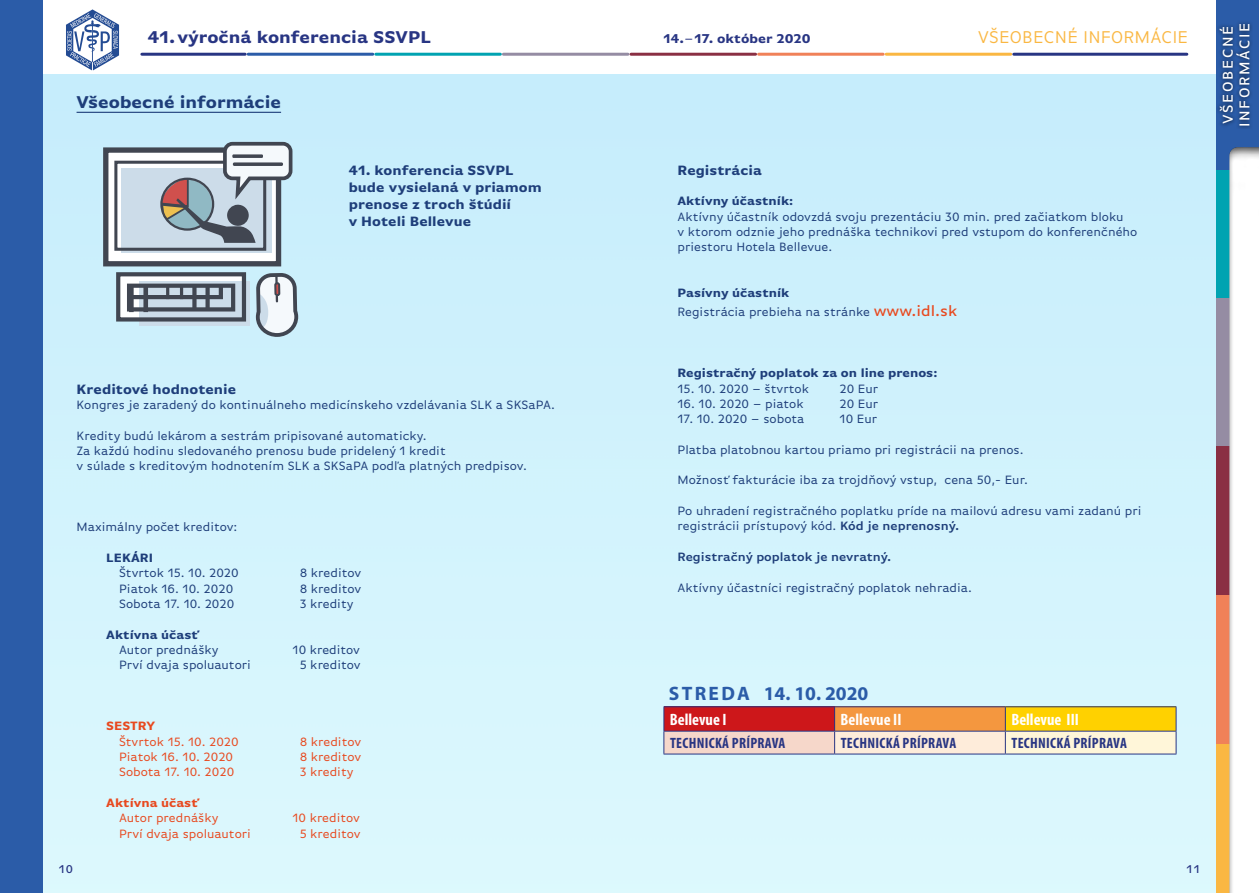
<style>
.page{position:relative;width:1259px;height:893px;background:#fff}
.page>*{position:absolute;margin:0;border:0;box-sizing:border-box;transform-origin:0 0}
.t1{font:700 19.5px "Myriad Pro";letter-spacing:.05em;color:#2b5ca8}
.t2{font:700 18px "Basic Gothic Pro";color:#283583}
.t3{font:18px "Basic Gothic Pro";letter-spacing:.01em;color:#fab742}
.t4{font:700 18px "Basic Gothic Pro";color:#1e3e7a}
.t5{font:700 condensed 16.5px "Myriad Pro";color:#fff}
.t6{font:700 condensed 15px "Myriad Pro";letter-spacing:.02em;color:#283583}
.t7{font:500 15px/16.5px "Basic Gothic Pro";letter-spacing:.11em;color:#fff}
.t8{font:700 14.25px/17.1px "Basic Gothic Pro";color:#1e3e7a}
.t9{font:700 13.5px "Basic Gothic Pro";color:#283583}
.t10{font:12.75px/15.3px "Basic Gothic Pro";color:#1e3e7a}
.t11{font:12.75px "Basic Gothic Pro";color:#e8491f}
.t12{font:700 12.75px "Basic Gothic Pro";color:#1e3e7a}
.t13{font:600 12.75px "Basic Gothic Pro";color:#1e3e7a}
.t14{font:700 12.75px "Basic Gothic Pro";color:#e8491f}
.t15{font:500 12px "Basic Gothic Pro";color:#283583}
.s1{font-weight:400}
.s2{font-weight:700}
.s3{font-weight:500;font-size:15.75px;color:#e8491f}
.s4{font-weight:600}
</style>
<div class="page">
<div style="left:1216px;top:0;width:43px;height:170px;background:#2b5ca8"></div>
<div style="left:1214px;top:136px;width:45px;height:757px;background:#000;opacity:.75"></div>
<div style="left:0;top:0;width:43px;height:893px;background:#2b5ca8"></div>
<hr style="left:248px;top:53px;width:125px;height:3px;background:#2b5ca8">
<hr style="left:376px;top:53px;width:124px;height:3px;background:#00a3b1">
<hr style="left:503px;top:53px;width:125px;height:3px;background:#958ca3">
<hr style="left:631px;top:53px;width:124px;height:3px;background:#8a2f43">
<hr style="left:758px;top:53px;width:125px;height:3px;background:#f08158">
<hr style="left:886px;top:53px;width:124px;height:3px;background:#fab742">
<hr style="left:1013px;top:53px;width:173px;height:3px;background:#283583">
<svg style="left:66px;top:9px;width:53px;height:61px"></svg>
<div style="left:1216px;top:20px;width:36px;height:109px;background:#000;opacity:.75"></div>
<hr style="left:142px;top:53px;width:103px;height:3px;background:#283583">
<hr style="left:77px;top:112px;width:204px;height:1px;background:#1e3e7a">
<svg style="left:100px;top:140px;width:199px;height:198px"></svg>
<svg style="left:232px;top:154px;width:31px;height:4px"></svg>
<svg style="left:233px;top:162px;width:50px;height:4px"></svg>
<div style="left:664px;top:707px;width:170px;height:24px;background:#cd171a"></div>
<div style="left:834px;top:707px;width:171px;height:24px;background:#f4973f"></div>
<div style="left:1005px;top:707px;width:171px;height:24px;background:#ffd100"></div>
<div style="left:664px;top:731px;width:170px;height:23px;background:#f6d7ca"></div>
<div style="left:834px;top:731px;width:171px;height:23px;background:#feecda"></div>
<div style="left:1005px;top:731px;width:171px;height:23px;background:#fff6d9"></div>
<hr style="left:663px;top:706px;width:171px;height:1px;background:#283583">
<hr style="left:834px;top:706px;width:171px;height:1px;background:#283583">
<hr style="left:1005px;top:706px;width:171px;height:1px;background:#283583">
<hr style="left:663px;top:731px;width:171px;height:1px;background:#283583">
<hr style="left:834px;top:731px;width:171px;height:1px;background:#283583">
<hr style="left:1005px;top:731px;width:171px;height:1px;background:#283583">
<svg style="left:834px;top:707px;width:1px;height:47px"></svg>
<svg style="left:1005px;top:707px;width:1px;height:47px"></svg>
<svg style="left:1175px;top:707px;width:1px;height:47px"></svg>
<svg style="left:663px;top:707px;width:1px;height:47px"></svg>
<hr style="left:663px;top:754px;width:171px;height:1px;background:#283583">
<hr style="left:834px;top:754px;width:171px;height:1px;background:#283583">
<hr style="left:1005px;top:754px;width:171px;height:1px;background:#283583">
<h2 class="t2" style="left:148px;top:26px;width:285px">41.výročná konferencia SSVPL</h2>
<h2 class="t4" style="left:77px;top:91px;width:206px">Všeobecné informácie</h2>
<p class="t8" style="left:349px;top:162px;width:195px">41. konferencia SSVPL bude vysielaná v priamom prenose z troch štúdií<br>v Hoteli Bellevue</p>
<p class="t8" style="left:77px;top:380px;width:161px">Kreditové hodnotenie</p>
<p class="t10" style="left:77px;top:397px;width:480px">Kongres je zaradený do kontinuálneho medicínskeho vzdelávania SLK a SKSaPA.</p>
<p class="t10" style="left:77px;top:428px;width:452px">Kredity budú lekárom a sestrám pripisované automaticky.<br>Za každú hodinu sledovaného prenosu bude pridelený 1 kredit<br>v súlade s kreditovým hodnotením SLK a SKSaPA podľa platných predpisov.</p>
<p class="t10" style="left:77px;top:519px;width:162px">Maximálny počet kreditov:</p>
<p class="t12" style="left:106px;top:550px;width:48px">LEKÁRI</p>
<p class="t10" style="left:119px;top:565px;width:121px">Štvrtok 15. 10. 2020</p>
<p class="t10" style="left:300px;top:565px;width:63px">8 kreditov</p>
<p class="t10" style="left:119px;top:581px;width:116px">Piatok 16. 10. 2020</p>
<p class="t10" style="left:300px;top:581px;width:63px">8 kreditov</p>
<p class="t10" style="left:119px;top:596px;width:117px">Sobota 17. 10. 2020</p>
<p class="t10" style="left:300px;top:596px;width:55px">3 kredity</p>
<p class="t12" style="left:106px;top:627px;width:94px">Aktívna účasť</p>
<p class="t10" style="left:119px;top:642px;width:101px">Autor prednášky</p>
<p class="t10" style="left:293px;top:642px;width:69px">10 kreditov</p>
<p class="t10" style="left:119px;top:657px;width:133px">Prví dvaja spoluautori</p>
<p class="t10" style="left:300px;top:657px;width:62px">5 kreditov</p>
<p class="t14" style="left:106px;top:719px;width:50px">SESTRY</p>
<p class="t11" style="left:119px;top:734px;width:121px">Štvrtok 15. 10. 2020</p>
<p class="t11" style="left:300px;top:734px;width:63px">8 kreditov</p>
<p class="t11" style="left:119px;top:749px;width:116px">Piatok 16. 10. 2020</p>
<p class="t11" style="left:300px;top:749px;width:63px">8 kreditov</p>
<p class="t11" style="left:119px;top:765px;width:117px">Sobota 17. 10. 2020</p>
<p class="t11" style="left:300px;top:765px;width:55px">3 kredity</p>
<p class="t14" style="left:106px;top:795px;width:94px">Aktívna účasť</p>
<p class="t11" style="left:119px;top:811px;width:101px">Autor prednášky</p>
<p class="t11" style="left:292px;top:811px;width:69px">10 kreditov</p>
<p class="t11" style="left:119px;top:826px;width:133px">Prví dvaja spoluautori</p>
<p class="t11" style="left:300px;top:826px;width:62px">5 kreditov</p>
<p class="t9" style="left:663px;top:30px;width:148px">14.<span class="s1">–</span>17. október 2020</p>
<h2 class="t3" style="left:977px;top:26px;width:212px">VŠEOBECNÉ INFORMÁCIE</h2>
<p class="t7" style="left:1219px;top:127px;width:106px;rotate:-90deg">VŠEOBECNÉ<br>INFORMÁCIE</p>
<p class="t8" style="left:677px;top:161px;width:86px">Registrácia</p>
<p class="t12" style="left:677px;top:194px;width:117px">Aktívny účastník:</p>
<p class="t10" style="left:677px;top:209px;width:461px">Aktívny účastník odovzdá svoju prezentáciu 30 min. pred začiatkom bloku<br>v ktorom odznie jeho prednáška technikovi pred vstupom do konferenčného priestoru Hotela Bellevue.</p>
<p class="t10" style="left:677px;top:283px;width:281px;line-height:18.9px"><span class="s2">Pasívny účastník<br></span>Registrácia prebieha na stránke <span class="s3">www.idl.sk</span></p>
<p class="t12" style="left:677px;top:366px;width:261px">Registračný poplatok za on line prenos:</p>
<p class="t10" style="left:677px;top:381px;width:133px">15. 10. 2020 – štvrtok</p>
<p class="t10" style="left:839px;top:381px;width:40px">20 Eur</p>
<p class="t10" style="left:677px;top:396px;width:128px">16. 10. 2020 – piatok</p>
<p class="t10" style="left:839px;top:396px;width:40px">20 Eur</p>
<p class="t10" style="left:677px;top:411px;width:128px">17. 10. 2020 – sobota</p>
<p class="t10" style="left:839px;top:411px;width:39px">10 Eur</p>
<p class="t10" style="left:677px;top:442px;width:347px">Platba platobnou kartou priamo pri registrácii na prenos.</p>
<p class="t10" style="left:677px;top:472px;width:352px">Možnosť fakturácie iba za trojdňový vstup, cena 50,- Eur.</p>
<p class="t10" style="left:677px;top:503px;width:465px">Po uhradení registračného poplatku príde na mailovú adresu vami zadanú pri registrácii prístupový kód. <span class="s4">Kód je neprenosný.</span></p>
<p class="t13" style="left:677px;top:549px;width:215px">Registračný poplatok je nevratný.</p>
<p class="t10" style="left:677px;top:580px;width:296px">Aktívny účastníci registračný poplatok nehradia.</p>
<h1 class="t1" style="left:669px;top:680px;width:201px">STREDA 14. 10. 2020</h1>
<p class="t5" style="left:670px;top:709px;width:58px">Bellevue I</p>
<p class="t5" style="left:840px;top:709px;width:62px">Bellevue II</p>
<p class="t5" style="left:1011px;top:709px;width:69px">Bellevue III</p>
<p class="t6" style="left:670px;top:734px;width:117px">TECHNICKÁ PRÍPRAVA</p>
<p class="t6" style="left:841px;top:734px;width:117px">TECHNICKÁ PRÍPRAVA</p>
<p class="t6" style="left:1011px;top:734px;width:117px">TECHNICKÁ PRÍPRAVA</p>
<p class="t15" style="left:59px;top:863px;width:16px">10</p>
<p class="t15" style="left:1186px;top:863px;width:14px">11</p>
</div>
